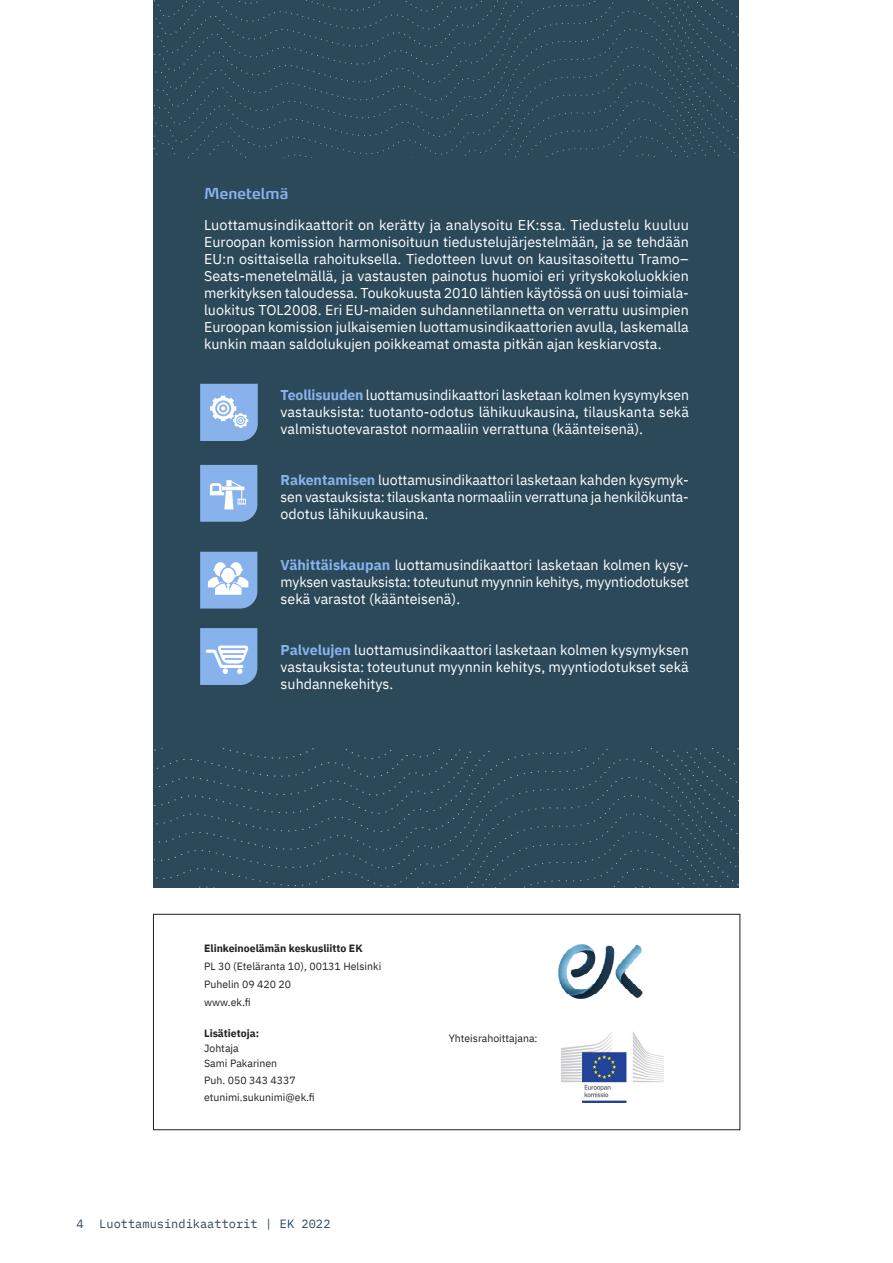
<style>
.page{position:relative;width:893px;height:1263px;background:#fff}
.page>*{position:absolute;margin:0;border:0;box-sizing:border-box;transform-origin:0 0}
.Leipä{font:600 15px "Max";color:#88b2eb}
.Leipis_ensi{font:14.25px/17px "IBM Plex Sans";color:#fff;text-align:justify}
.t1{font:12px "IBM Plex Mono";color:#2c495a}
.ek_infoa{font:10.5px/18px "IBM Plex Sans";color:#231f20}
.ek_infoa-2{font:700 10.5px "IBM Plex Sans";color:#231f20}
.s1{font-weight:700;color:#88b2eb}
</style>
<div class="page">
<div style="left:153px;top:914px;width:587px;height:216px;border:1px solid #231f20"></div>
<div style="left:154px;top:0;width:585px;height:887px;background:#2c495a"></div>
<svg style="left:200px;top:384px;width:58px;height:57px;background:#95b9e9"></svg>
<svg style="left:200px;top:465px;width:57px;height:57px;background:#94b9e9"></svg>
<svg style="left:200px;top:552px;width:57px;height:56px;background:#a3c2ed"></svg>
<svg style="left:200px;top:628px;width:57px;height:57px;background:#99bcea"></svg>
<img style="left:558px;top:944px;width:84px;height:55px">
<svg style="left:153px;top:11px;width:585px;height:18px"></svg>
<svg style="left:153px;top:29px;width:586px;height:18px"></svg>
<svg style="left:153px;top:47px;width:583px;height:18px"></svg>
<svg style="left:153px;top:65px;width:584px;height:18px"></svg>
<svg style="left:153px;top:83px;width:586px;height:74px"></svg>
<svg style="left:153px;top:777px;width:584px;height:18px"></svg>
<svg style="left:153px;top:795px;width:586px;height:18px"></svg>
<svg style="left:153px;top:813px;width:583px;height:18px"></svg>
<svg style="left:153px;top:831px;width:585px;height:19px"></svg>
<svg style="left:153px;top:850px;width:586px;height:38px"></svg>
<img style="left:561px;top:1031px;width:102px;height:71px">
<p class="Leipä" style="left:204px;top:184px;width:86px">Menetelmä</p>
<p class="Leipis_ensi" style="left:204px;top:215px;width:486px">Luottamusindikaattorit on kerätty ja analysoitu EK:ssa. Tiedustelu kuuluu Euroopan komission harmonisoituun tiedustelujärjestelmään, ja se tehdään EU:n osittaisella rahoituksella. Tiedotteen luvut on kausitasoitettu Tramo– Seats-menetelmällä, ja vastausten painotus huomioi eri yrityskokoluokkien merkityksen taloudessa. Toukokuusta 2010 lähtien käytössä on uusi toimiala&shy;luokitus TOL2008. Eri EU-maiden suhdannetilannetta on verrattu uusimpien Euroopan komission julkaisemien luottamusindikaattorien avulla, laskemalla kunkin maan saldolukujen poikkeamat omasta pitkän ajan keskiarvosta.</p>
<p class="Leipis_ensi" style="left:281px;top:385px;width:410px"><span class="s1">Teollisuuden</span> luottamusindikaattori lasketaan kolmen kysymyksen vastauksista: tuotanto-odotus lähikuukausina, tilauskanta sekä valmistuotevarastot normaaliin verrattuna (käänteisenä).</p>
<p class="Leipis_ensi" style="left:281px;top:470px;width:410px"><span class="s1">Rakentamisen</span> luottamusindikaattori lasketaan kahden kysymyk&shy;sen vastauksista: tilauskanta normaaliin verrattuna ja henkilökunta&shy;odotus lähikuukausina.</p>
<p class="Leipis_ensi" style="left:281px;top:555px;width:410px"><span class="s1">Vähittäiskaupan</span> luottamusindikaattori lasketaan kolmen kysy&shy;myksen vastauksista: toteutunut myynnin kehitys, myyntiodotukset sekä varastot (käänteisenä).</p>
<p class="Leipis_ensi" style="left:281px;top:640px;width:410px"><span class="s1">Palvelujen</span> luottamusindikaattori lasketaan kolmen kysymyksen vastauksista: toteutunut myynnin kehitys, myyntiodotukset sekä suhdannekehitys.</p>
<p class="ek_infoa-2" style="left:204px;top:940px;width:160px">Elinkeinoelämän keskusliitto EK</p>
<p class="ek_infoa" style="left:204px;top:956px;width:179px">PL 30 (Eteläranta 10), 00131 Helsinki</p>
<p class="ek_infoa" style="left:204px;top:974px;width:89px">Puhelin 09 420 20 www.ek.fi</p>
<p class="ek_infoa-2" style="left:204px;top:1025px;width:57px">Lisätietoja:</p>
<p class="ek_infoa" style="left:204px;top:1040px;width:75px;line-height:15px">Johtaja<br>Sami Pakarinen</p>
<p class="ek_infoa" style="left:204px;top:1070px;width:93px">Puh. 050 343 4337</p>
<p class="ek_infoa" style="left:204px;top:1087px;width:112px">etunimi.sukunimi@ek.fi</p>
<p class="t1" style="left:77px;top:1214px;width:9px">4</p>
<p class="t1" style="left:99px;top:1214px;width:233px">Luottamusindikaattorit | EK 2022</p>
<p class="ek_infoa" style="left:449px;top:1028px;width:90px">Yhteisrahoittajana:</p>
</div>
